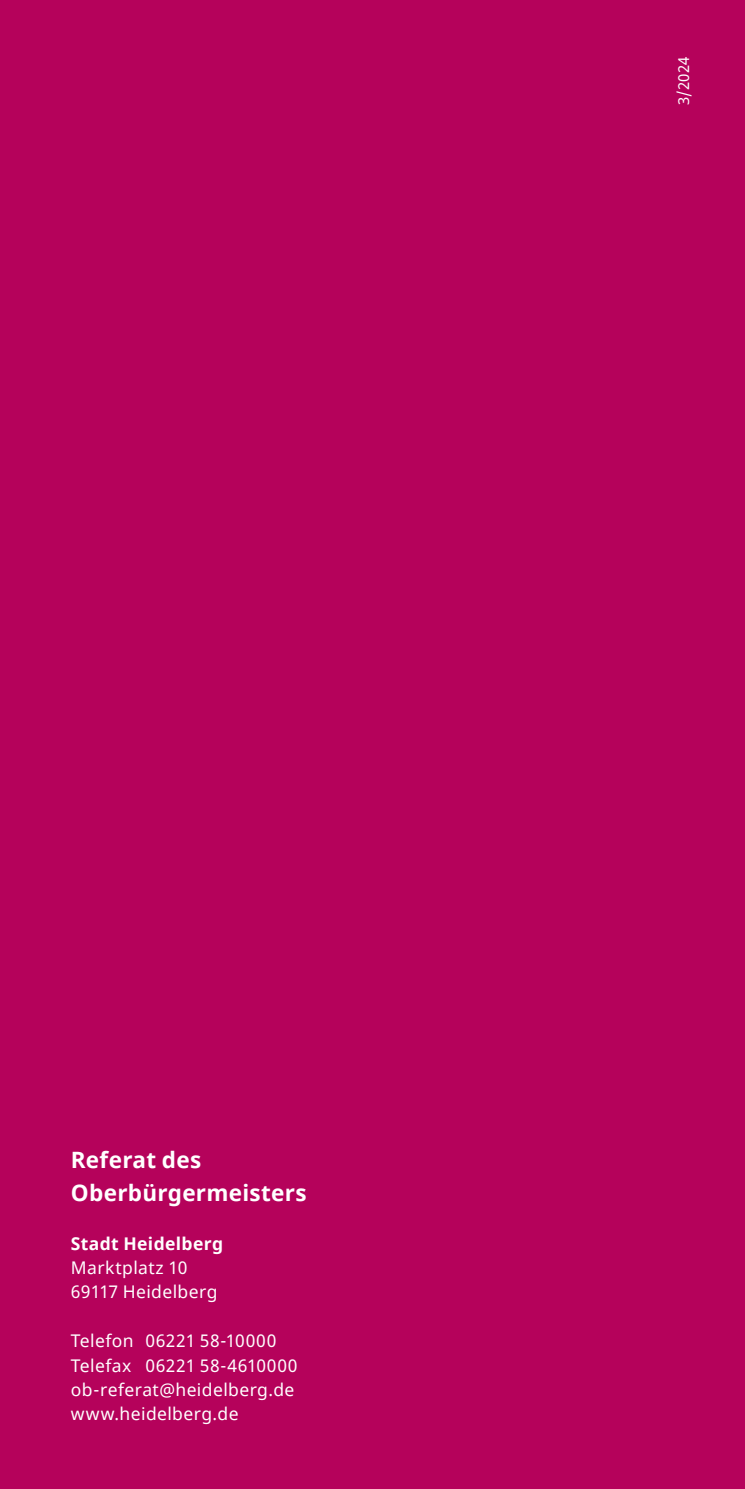
<style>
.page{position:relative;width:745px;height:1489px;background:#fff}
.page>*{position:absolute;margin:0;border:0;box-sizing:border-box;transform-origin:0 0}
.t1{font:700 22.5px/32.5px "Noto Sans";letter-spacing:.01em;color:#fff}
.t2{font:17.5px/24.5px "Noto Sans";letter-spacing:.025em;color:#fff}
.t3{font:700 17.5px "Noto Sans";letter-spacing:.02em;color:#fff}
.t4{font:15px "Noto Sans";color:#fff}
</style>
<div class="page">
<div style="left:0;top:0;width:744px;height:1488px;background:#b5025b"></div>
<p class="t4" style="left:673px;top:105px;width:51px;rotate:-90deg">3/2024</p>
<p class="t1" style="left:71px;top:1144px;width:237px">Referat des<br>Oberbürgermeisters</p>
<p class="t3" style="left:71px;top:1230px;width:154px">Stadt Heidelberg</p>
<p class="t2" style="left:71px;top:1255px;width:148px">Marktplatz 10<br>69117 Heidelberg</p>
<p class="t2" style="left:71px;top:1329px;width:228px">Telefon 06221 58-10000<br>Telefax 06221 58-4610000 ob-referat@heidelberg.de www.heidelberg.de</p>
</div>
